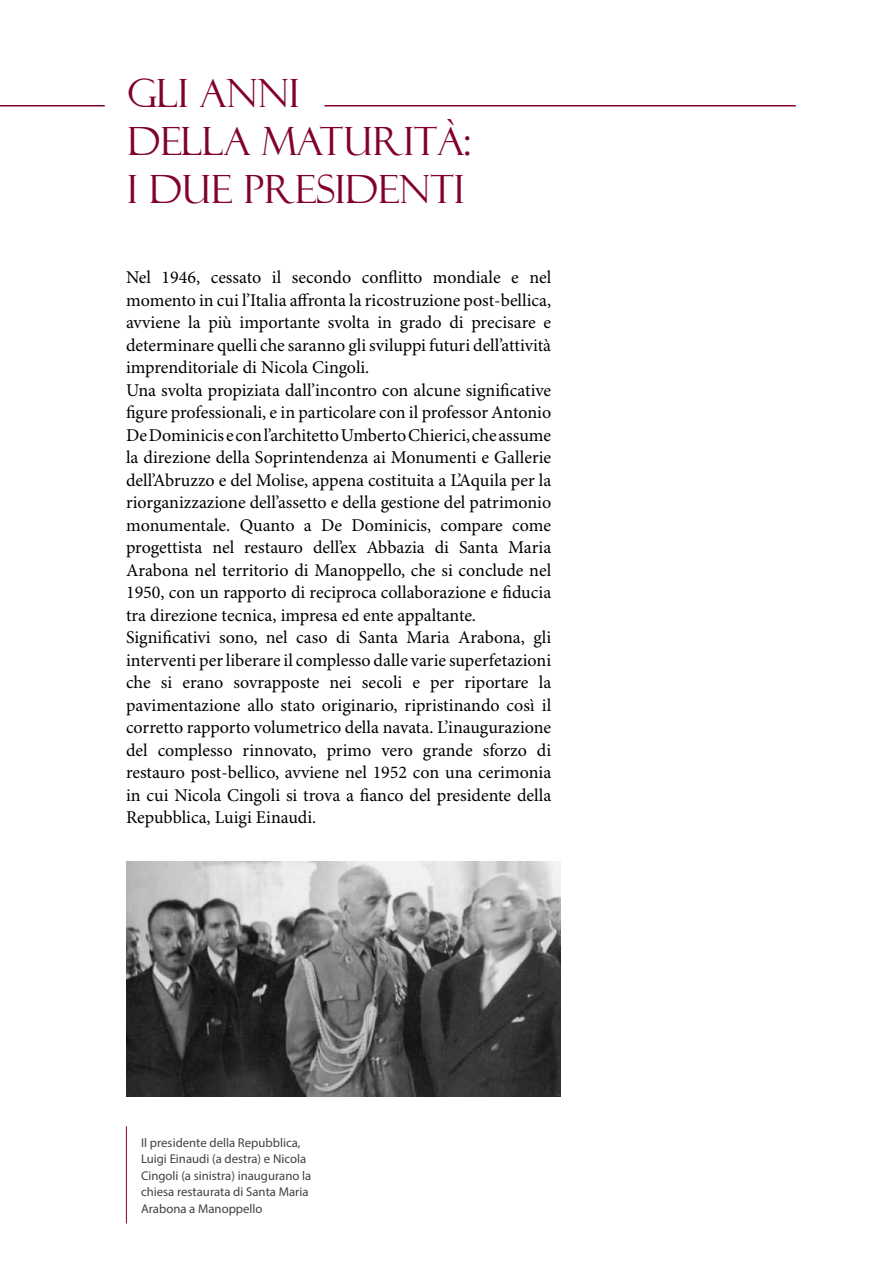
<style>
.page{position:relative;width:893px;height:1263px;background:#fff}
.page>*{position:absolute;margin:0;border:0;box-sizing:border-box;transform-origin:0 0}
.t1{font:39px/48px "Felix Titling";color:#81002d}
.t2{font:18px/22.5px "Minion Pro";color:#000}
.t3{font:12.75px/16.5px "Myriad Pro";color:#414042}
</style>
<div class="page">
<hr style="left:126px;top:1126px;width:1px;height:97px;background:#81002d">
<hr style="left:324px;top:105px;width:472px;height:1px;background:#81002d">
<hr style="left:0;top:105px;width:105px;height:1px;background:#81002d">
<img style="left:126px;top:862px;width:434px;height:234px">
<h1 class="t1" style="left:128px;top:69px;width:345px">GLI ANNI<br>DELLA MATURITÀ:<br>I DUE PRESIDENTI</h1>
<p class="t2" style="left:126px;top:267px;width:427px">Nel 1946, cessato il secondo conflitto mondiale e nel momento in cui l’Italia affronta la ricostruzione post-bellica, avviene la più importante svolta in grado di precisare e determinare quelli che saranno gli sviluppi futuri dell’attività imprenditoriale di Nicola Cingoli.<br>Una svolta propiziata dall’incontro con alcune significative figure professionali, e in particolare con il professor Antonio De Dominicis e con l’architetto Umberto Chierici, che assume la direzione della Soprintendenza ai Monumenti e Gallerie dell’Abruzzo e del Molise, appena costituita a L’Aquila per la riorganizzazione dell’assetto e della gestione del patrimonio monumentale. Quanto a De Dominicis, compare come progettista nel restauro dell’ex Abbazia di Santa Maria Arabona nel territorio di Manoppello, che si conclude nel 1950, con un rapporto di reciproca collaborazione e fiducia tra direzione tecnica, impresa ed ente appaltante.<br>Significativi sono, nel caso di Santa Maria Arabona, gli interventi per liberare il complesso dalle varie superfetazioni che si erano sovrapposte nei secoli e per riportare la pavimentazione allo stato originario, ripristinando così il corretto rapporto volumetrico della navata. L’inaugurazione del complesso rinnovato, primo vero grande sforzo di restauro post-bellico, avviene nel 1952 con una cerimonia in cui Nicola Cingoli si trova a fianco del presidente della Repubblica, Luigi Einaudi.</p>
<p class="t3" style="left:141px;top:1134px;width:172px">Il presidente della Repubblica,<br>Luigi Einaudi (a destra) e Nicola<br>Cingoli (a sinistra) inaugurano la chiesa restaurata di Santa Maria<br>Arabona a Manoppello</p>
</div>
